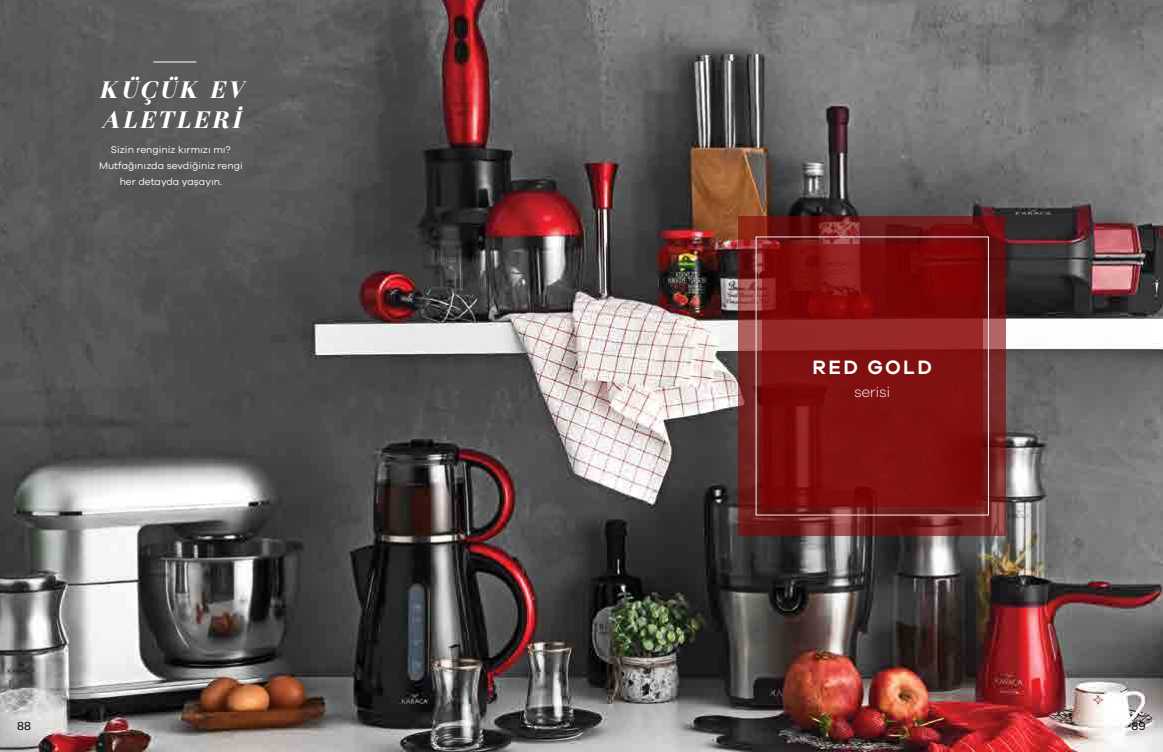
<style>
.page{position:relative;width:1163px;height:752px;background:#fff}
.page>*{position:absolute;margin:0;border:0;box-sizing:border-box;transform-origin:0 0}
.t1{font:italic 900 25px/30px "Otama";letter-spacing:.115em;color:#fff}
.t2{font:600 20px "Galano Grotesque";letter-spacing:.115em;color:#fff}
.t3{font:300 15px "Galano Grotesque";letter-spacing:-.02em;color:#fff}
.t4{font:12px "Galano Grotesque";color:#000}
.t5{font:10px/16px "Galano Grotesque";color:#fff;text-align:center}
</style>
<div class="page">
<img style="left:0;top:0;width:1162px;height:751px">
<svg style="left:738px;top:216px;width:267px;height:319px;background:#7b292a"></svg>
<svg style="left:761px;top:244px;width:221px;height:263px;background:#820f10"></svg>
<hr style="left:153px;top:61px;width:43px;height:1px;background:#fff">
<h1 class="t1" style="left:99px;top:74px;width:146px">KÜÇÜK EV<br>ALETLERİ</h1>
<p class="t5" style="left:99px;top:141px;width:145px">Sizin renginiz kırmızı mı?<br>Mutfağınızda sevdiğiniz rengi her detayda yaşayın.</p>
<h2 class="t2" style="left:812px;top:355px;width:121px">RED GOLD</h2>
<h3 class="t3" style="left:853px;top:383px;width:38px">serisi</h3>
<p class="t4" style="left:17px;top:718px;width:15px">88</p>
<p class="t4" style="left:1131px;top:718px;width:16px">89</p>
</div>
